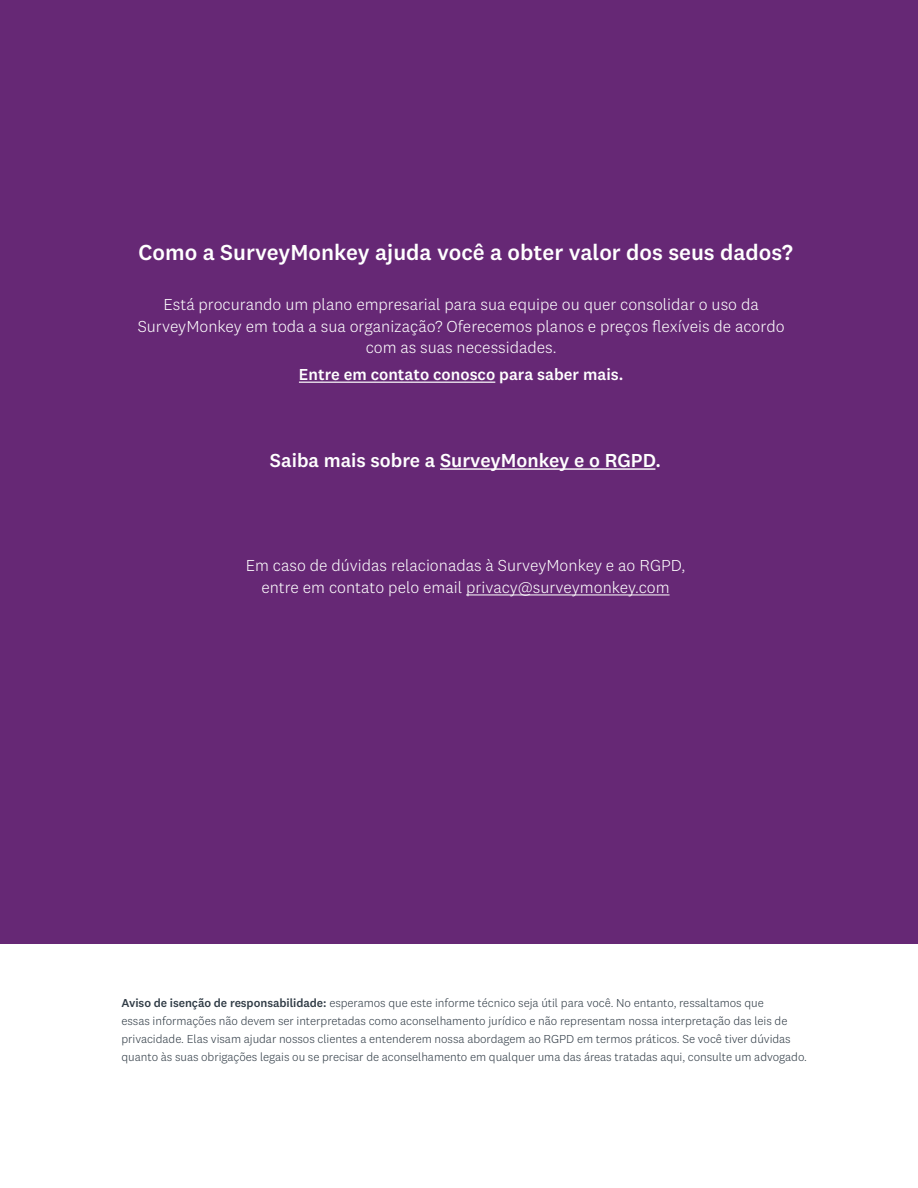
<style>
.page{position:relative;width:918px;height:1188px;background:#fff}
.page>*{position:absolute;margin:0;border:0;box-sizing:border-box;transform-origin:0 0}
.t1{font:500 22.5px "National 2";color:#fff}
.t2{font:500 19.5px "National 2";color:#fff}
.t3{font:300 16.5px/21.8px "National 2";color:#fff;text-align:center}
.t4{font:500 16.5px "National 2";color:#fff}
.t5{font:300 12px/18px "National 2";letter-spacing:-.005em;color:#323d47}
.s1{font-weight:500}
</style>
<div class="page">
<div style="left:0;top:0;width:918px;height:944px;background:#662875"></div>
<hr style="left:299px;top:382px;width:196px;height:1px;background:#fff">
<hr style="left:440px;top:468px;width:215px;height:2px;background:#fff">
<hr style="left:466px;top:595px;width:204px;height:1px;background:#fff">
<p class="t1" style="left:139px;top:239px;width:656px">Como a SurveyMonkey ajuda você a obter valor dos seus dados?</p>
<p class="t3" style="left:138px;top:293px;width:648px">Está procurando um plano empresarial para sua equipe ou quer consolidar o uso da<br>SurveyMonkey em toda a sua organização? Oferecemos planos e preços flexíveis de acordo com as suas necessidades.</p>
<p class="t4" style="left:299px;top:365px;width:326px">Entre em contato conosco para saber mais.</p>
<p class="t2" style="left:270px;top:448px;width:392px">Saiba mais sobre a SurveyMonkey e o RGPD.</p>
<p class="t3" style="left:246px;top:555px;width:441px">Em caso de dúvidas relacionadas à SurveyMonkey e ao RGPD, entre em contato pelo email privacy@surveymonkey.com</p>
<p class="t5" style="left:122px;top:994px;width:687px"><span class="s1">Aviso de isenção de responsabilidade:</span> esperamos que este informe técnico seja útil para você. No entanto, ressaltamos que<br>essas informações não devem ser interpretadas como aconselhamento jurídico e não representam nossa interpretação das leis de privacidade. Elas visam ajudar nossos clientes a entenderem nossa abordagem ao RGPD em termos práticos. Se você tiver dúvidas quanto às suas obrigações legais ou se precisar de aconselhamento em qualquer uma das áreas tratadas aqui, consulte um advogado.</p>
</div>
